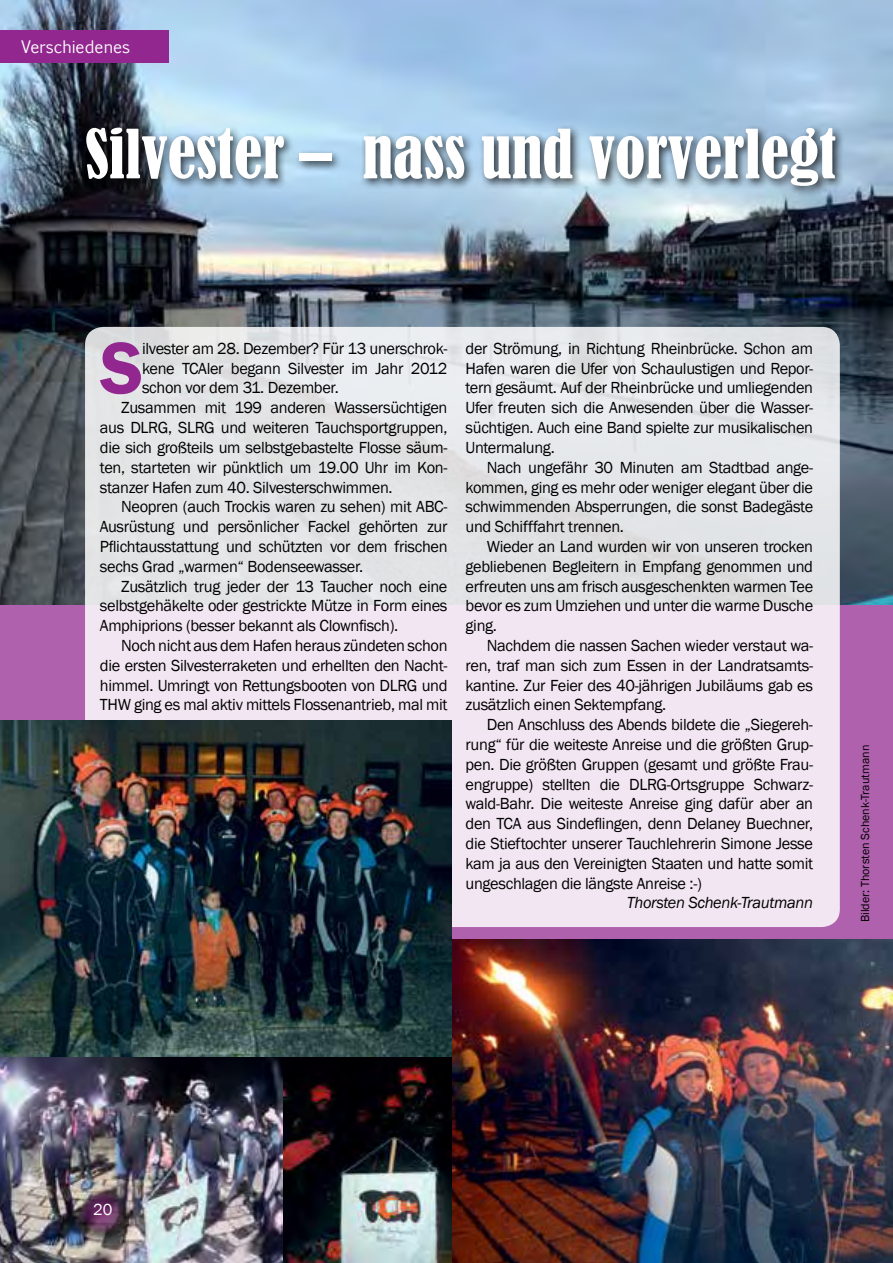
<style>
.page{position:relative;width:893px;height:1263px;background:#fff}
.page>*{position:absolute;margin:0;border:0;box-sizing:border-box;transform-origin:0 0}
.t1{font:600 75.9px "Franklin Gothic";color:#92278f}
.t2{font:condensed 63px "Bernard";color:#fff}
.t3{font:16.5px/19.8px "Franklin Gothic";letter-spacing:-.02em;color:#000;text-align:justify}
.t4{font:italic 16.5px "Franklin Gothic";letter-spacing:-.02em;color:#000}
.t5{font:16.5px "Euphemia CAS";color:#fff}
.t6{font:16.5px "Franklin Gothic";color:#fff}
.t7{font:12px "Franklin Gothic";color:#000}
</style>
<div class="page">
<div style="left:0;top:605px;width:893px;height:658px;background:#af61ad"></div>
<img style="left:0;top:0;width:893px;height:605px">
<div style="left:0;top:31px;width:169px;height:32px;background:#92278f"></div>
<div style="left:82px;top:123px;width:764px;height:74px;background:#000;opacity:.75"></div>
<img style="left:0;top:1056px;width:283px;height:207px">
<img style="left:452px;top:940px;width:441px;height:323px">
<img style="left:283px;top:1056px;width:169px;height:207px">
<div style="left:85px;top:327px;width:755px;height:600px;background:linear-gradient(to bottom,#e1e6e5,#f6e6f4);border-radius:18px"></div>
<img style="left:0;top:720px;width:452px;height:336px">
<div style="left:77px;top:1187px;width:59px;height:59px;background:#000;opacity:.75"></div>
<svg style="left:81px;top:1191px;width:43px;height:42px"></svg>
<hr style="left:892px;top:605px;width:1px;height:335px;background:#fbad18">
<p class="t5" style="left:21px;top:35px;width:110px">Verschiedenes</p>
<h2 class="t2" style="left:85px;top:118px;width:753px">Silvester – nass und vorverlegt</h2>
<h1 class="t1" style="left:100px;top:321px;width:45px">S</h1>
<p class="t3" style="left:142px;top:339px;width:307px">ilvester am 28. Dezember? Für 13 unerschroc-</p>
<p class="t3" style="left:142px;top:359px;width:307px">kene TCAler begann Silvester im Jahr 2012</p>
<p class="t3" style="left:142px;top:378px;width:198px">schon vor dem 31. Dezember.</p>
<p class="t3" style="left:121px;top:398px;width:328px">Zusammen mit 199 anderen Wassersüchtigen</p>
<p class="t3" style="left:100px;top:418px;width:349px">aus DLRG, SLRG und weiteren Tauchsportgruppen,</p>
<p class="t3" style="left:100px;top:438px;width:349px">die sich großteils um selbstgebastelte Flosse säum-</p>
<p class="t3" style="left:100px;top:458px;width:349px">ten, starteten wir pünktlich um 19.00 Uhr im Kon-</p>
<p class="t3" style="left:100px;top:477px;width:294px">stanzer Hafen zum 40. Silvesterschwimmen.</p>
<p class="t3" style="left:121px;top:497px;width:328px">Neopren (auch Trockis waren zu sehen) mit ABC-</p>
<p class="t3" style="left:100px;top:517px;width:349px">Ausrüstung und persönlicher Fackel gehörten zur</p>
<p class="t3" style="left:100px;top:537px;width:349px">Pflichtausstattung und schützten vor dem frischen</p>
<p class="t3" style="left:100px;top:557px;width:265px">sechs Grad „warmen“ Bodenseewasser.</p>
<p class="t3" style="left:121px;top:576px;width:328px">Zusätzlich trug jeder der 13 Taucher noch eine</p>
<p class="t3" style="left:100px;top:596px;width:349px">selbstgehäkelte oder gestrickte Mütze in Form eines</p>
<p class="t3" style="left:100px;top:616px;width:300px">Amphiprions (besser bekannt als Clownfisch).</p>
<p class="t3" style="left:121px;top:636px;width:328px">Noch nicht aus dem Hafen heraus zündeten schon</p>
<p class="t3" style="left:100px;top:656px;width:349px">die ersten Silvesterraketen und erhellten den Nacht-</p>
<p class="t3" style="left:100px;top:675px;width:349px">himmel. Umringt von Rettungsbooten von DLRG und</p>
<p class="t3" style="left:100px;top:695px;width:349px">THW ging es mal aktiv mittels Flossenantrieb, mal mit</p>
<p class="t3" style="left:466px;top:339px;width:349px">der Strömung, in Richtung Rheinbrücke. Schon am Hafen waren die Ufer von Schaulustigen und Repor&shy;tern gesäumt. Auf der Rheinbrücke und umliegenden Ufer freuten sich die Anwesenden über die Wasser&shy;süchtigen. Auch eine Band spielte zur musikalischen Untermalung.</p>
<p class="t3" style="left:466px;top:458px;width:349px;text-indent:21px">Nach ungefähr 30 Minuten am Stadtbad ange&shy;kommen, ging es mehr oder weniger elegant über die schwimmenden Absperrungen, die sonst Badegäste und Schifffahrt trennen.</p>
<p class="t3" style="left:466px;top:537px;width:349px;text-indent:21px">Wieder an Land wurden wir von unseren trocken gebliebenen Begleitern in Empfang genommen und erfreuten uns am frisch ausgeschenkten warmen Tee bevor es zum Umziehen und unter die warme Dusche ging.</p>
<p class="t3" style="left:466px;top:636px;width:349px;text-indent:21px">Nachdem die nassen Sachen wieder verstaut wa&shy;ren, traf man sich zum Essen in der Landratsamts&shy;kantine. Zur Feier des 40-jährigen Jubiläums gab es zusätzlich einen Sektempfang.</p>
<p class="t3" style="left:466px;top:715px;width:349px;text-indent:21px">Den Anschluss des Abends bildete die „Siegereh&shy;rung“ für die weiteste Anreise und die größten Grup&shy;pen. Die größten Gruppen (gesamt und größte Frau&shy;engruppe) stellten die DLRG-Ortsgruppe Schwarz&shy;wald-Bahr. Die weiteste Anreise ging dafür aber an den TCA aus Sindeflingen, denn Delaney Buechner, die Stieftochter unserer Tauchlehrerin Simone Jesse kam ja aus den Vereinigten Staaten und hatte somit ungeschlagen die längste Anreise :-)</p>
<p class="t4" style="left:627px;top:892px;width:188px">Thorsten Schenk-Trautmann</p>
<p class="t7" style="left:858px;top:922px;width:179px;rotate:-90deg">Bilder: Thorsten Schenk-Trautmann</p>
<p class="t6" style="left:93px;top:1199px;width:21px">20</p>
</div>
